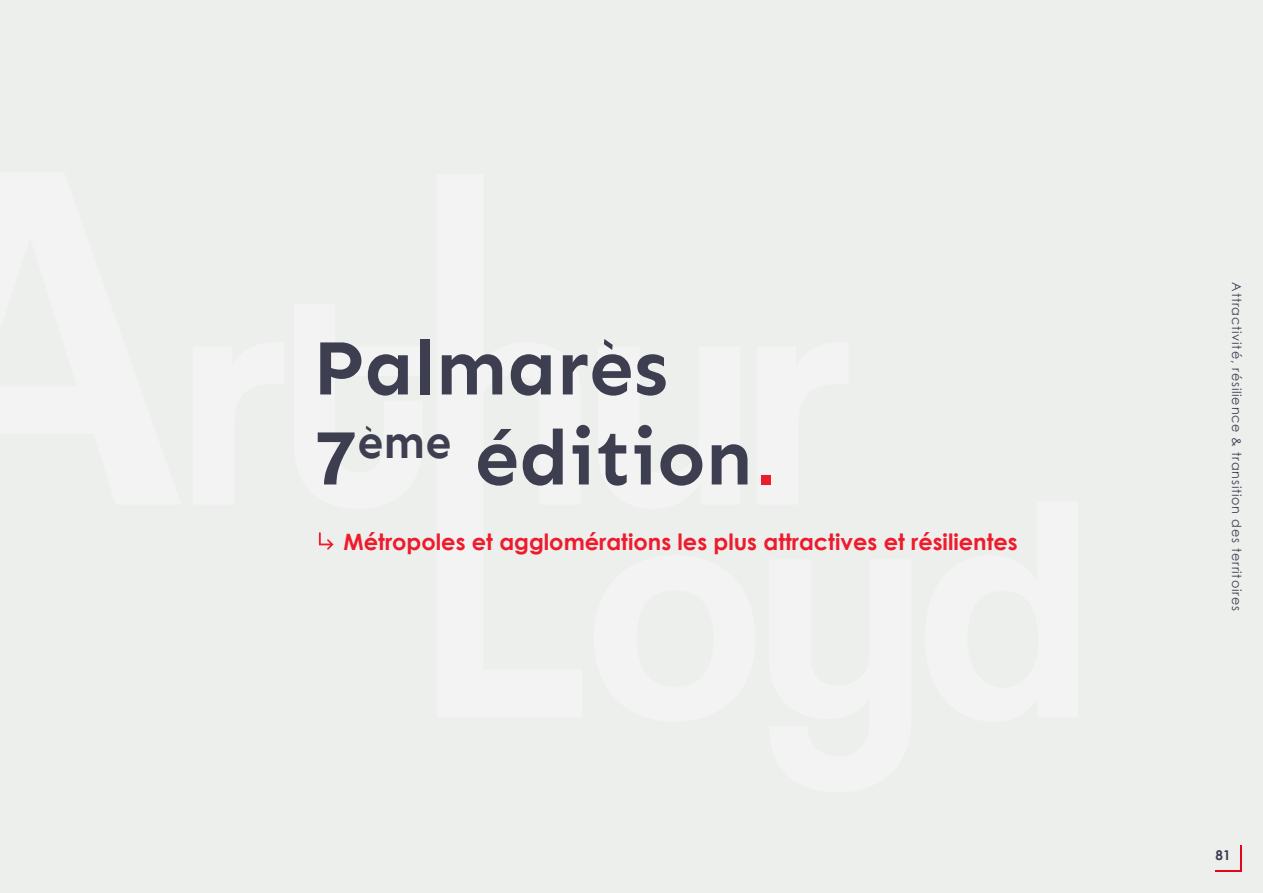
<style>
.page{position:relative;width:1263px;height:893px;background:#edefed}
.page>*{position:absolute;margin:0;border:0;box-sizing:border-box;transform-origin:0 0}
.t1{font:700 79.5px "Sen";color:#3d3f51}
.t2{font:700 22.5px "Century Gothic";color:#ee1b2d}
.t3{font:700 13.5px "Century Gothic";color:#3d3f51}
.t4{font:12.75px "Century Gothic";letter-spacing:.06em;color:#3d3f51}
</style>
<div class="page">
<hr style="left:1215px;top:870px;width:27px;height:2px;background:#e40521">
<hr style="left:1240px;top:845px;width:2px;height:27px;background:#e40521">
<div style="left:761px;top:475px;width:10px;height:9px;background:#ee1b2d"></div>
<svg style="left:319px;top:532px;width:15px;height:18px"></svg>
<p class="t1" style="left:313px;top:322px;width:357px">Palmarès</p>
<p class="t1" style="left:313px;top:412px;width:441px">7<sup>ème</sup> édition</p>
<p class="t2" style="left:344px;top:525px;width:676px">Métropoles et agglomérations les plus attractives et résilientes</p>
<p class="t4" style="left:1246px;top:282px;width:330px;rotate:90deg">Attractivité, résilience &amp; transition des territoires</p>
<p class="t3" style="left:1215px;top:845px;width:17px">81</p>
</div>
